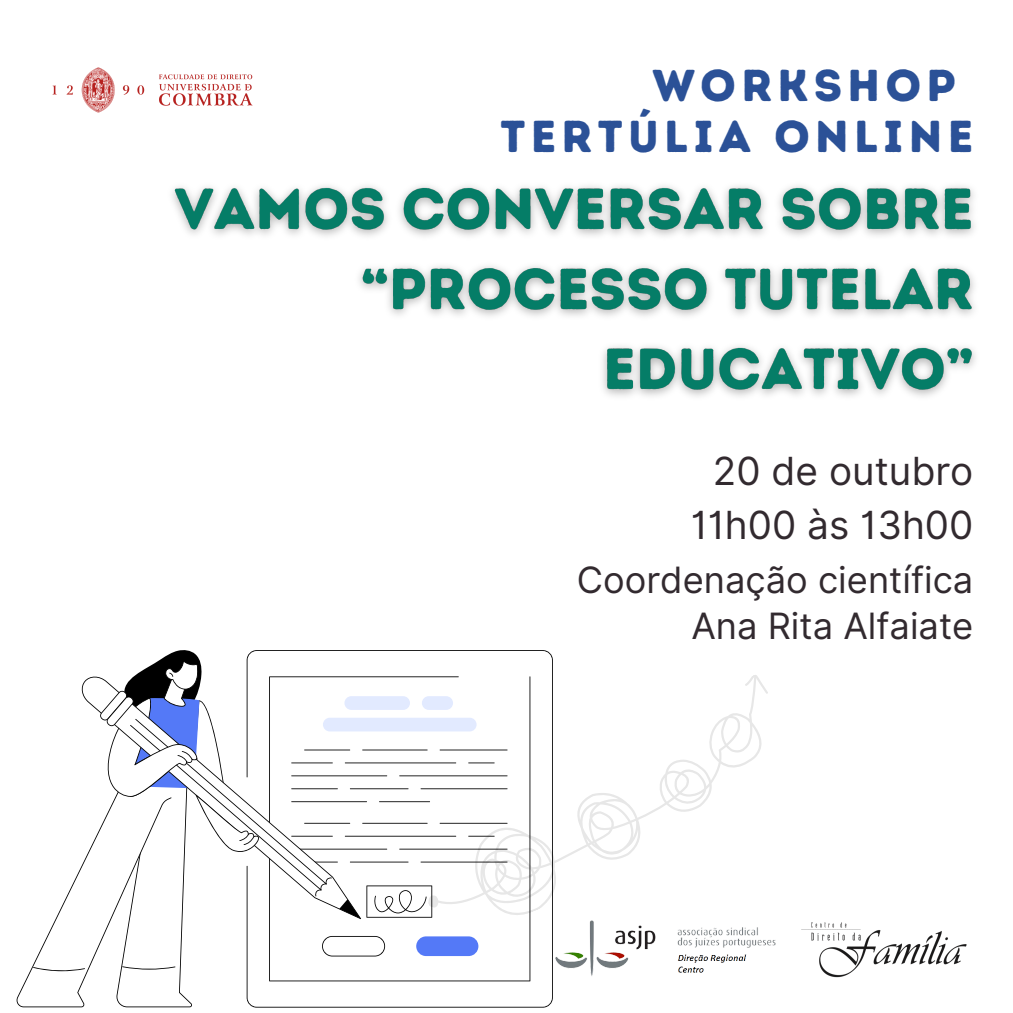
<style>
.page{position:relative;width:1013px;height:1013px;background:#fff}
.page>*{position:absolute;margin:0;border:0;box-sizing:border-box;transform-origin:0 0}
.t1{font:44.75px "Intro Rust Base";letter-spacing:.115em;color:#2b5197}
.t2{font:38.75px "Inter";color:#322a2f}
.t3{font:36.25px "Inter";color:#322a2f}
</style>
<div class="page">
<img style="left:172px;top:185px;width:804px;height:212px">
<img style="left:807px;top:922px;width:160px;height:56px">
<img style="left:555px;top:944px;width:221px;height:32px">
<img style="left:52px;top:67px;width:201px;height:46px">
<svg style="left:440px;top:650px;width:113px;height:357px"></svg>
<svg style="left:440px;top:944px;width:90px;height:37px"></svg>
<div style="left:416px;top:936px;width:62px;height:20px;background:#5479f7;border-radius:10px"></div>
<svg style="left:440px;top:674px;width:367px;height:270px"></svg>
<svg style="left:742px;top:674px;width:26px;height:26px"></svg>
<svg style="left:16px;top:650px;width:424px;height:357px"></svg>
<p class="t1" style="left:652px;top:59px;width:305px">WORKSHOP</p>
<p class="t1" style="left:500px;top:109px;width:474px">TERTÚLIA ONLINE</p>
<p class="t2" style="left:713px;top:448px;width:262px">20 de outubro</p>
<p class="t2" style="left:690px;top:501px;width:284px">11h00 às 13h00</p>
<p class="t3" style="left:576px;top:558px;width:398px">Coordenação científica</p>
<p class="t3" style="left:691px;top:604px;width:283px">Ana Rita Alfaiate</p>
</div>
